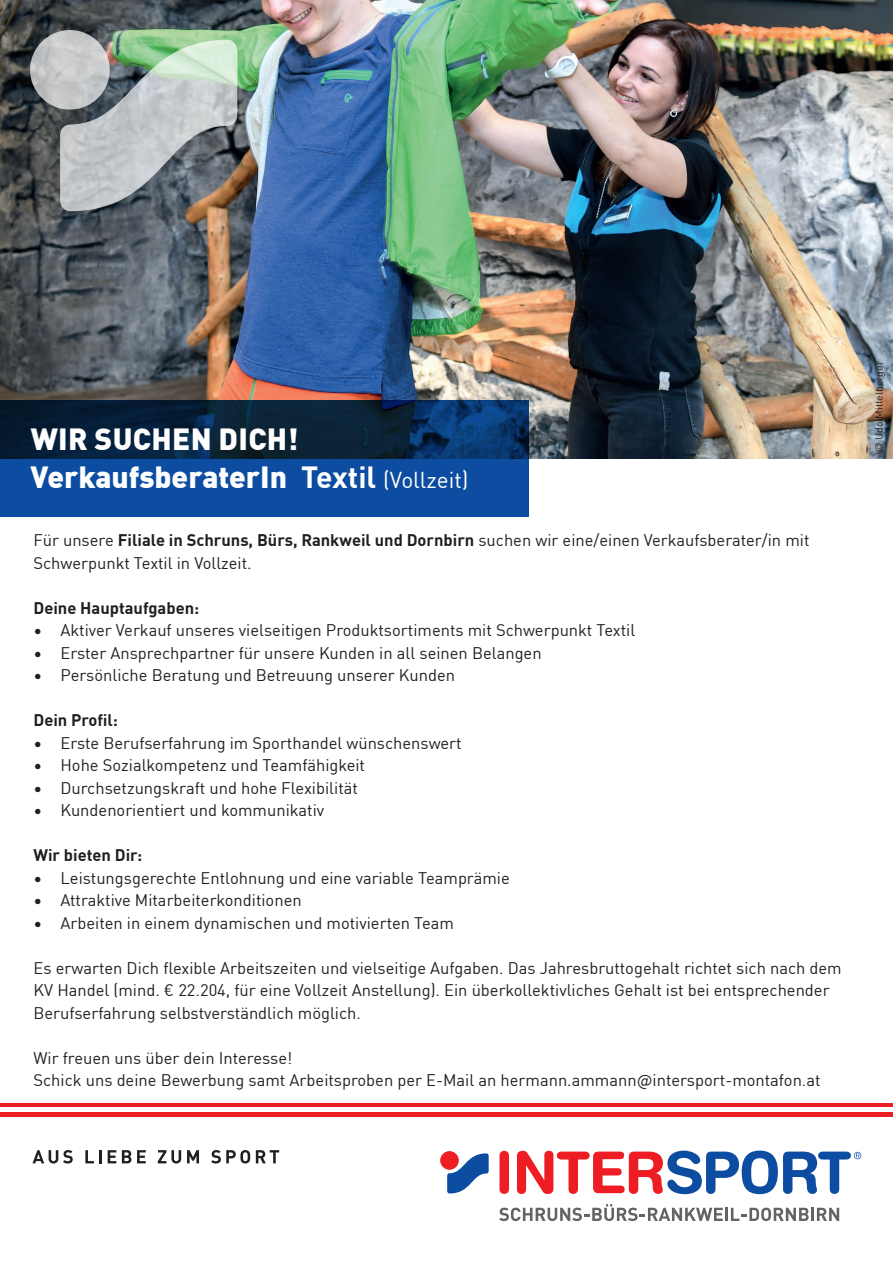
<style>
.page{position:relative;width:893px;height:1263px;background:#fff}
.page>*{position:absolute;margin:0;border:0;box-sizing:border-box;transform-origin:0 0}
.t1{font:900 30px/37.5px "FFDIN Profor IIC";color:#fff}
.t2{font:16.5px/22.5px "FFDIN Profor IIC";color:#231f20}
.t3{font:700 16.5px "FFDIN Profor IIC";color:#231f20}
.t4{font:10.5px "DIN Pro Intersport";color:#231f20}
.s1{font-weight:700}
.s2{font-weight:400;font-size:22.5px}
</style>
<div class="page">
<img style="left:0;top:0;width:893px;height:458px">
<div style="left:0;top:1103px;width:893px;height:5px;background:#ee1d23"></div>
<hr style="left:0;top:1112px;width:893px;height:4px;background:#ee1d23">
<svg style="left:33px;top:1150px;width:40px;height:13px"></svg>
<svg style="left:85px;top:1150px;width:17px;height:13px"></svg>
<svg style="left:108px;top:1150px;width:8px;height:13px"></svg>
<svg style="left:122px;top:1150px;width:9px;height:13px"></svg>
<svg style="left:137px;top:1150px;width:9px;height:13px"></svg>
<svg style="left:158px;top:1150px;width:23px;height:13px"></svg>
<svg style="left:187px;top:1150px;width:12px;height:13px"></svg>
<svg style="left:211px;top:1150px;width:39px;height:13px"></svg>
<svg style="left:256px;top:1150px;width:23px;height:13px"></svg>
<div style="left:499px;top:1151px;width:10px;height:43px;background:#ee1d23;border-radius:5px"></div>
<svg style="left:517px;top:1150px;width:344px;height:44px"></svg>
<div style="left:440px;top:1151px;width:19px;height:19px;background:#ee1d23;border-radius:50%"></div>
<svg style="left:447px;top:1153px;width:42px;height:40px"></svg>
<svg style="left:499px;top:1204px;width:340px;height:17px"></svg>
<svg style="left:30px;top:30px;width:80px;height:80px;background:#c1c2c3"></svg>
<svg style="left:60px;top:40px;width:177px;height:171px;background:#a4aba9"></svg>
<svg style="left:0;top:400px;width:528px;height:117px;background:#0a3971"></svg>
<h1 class="t1" style="left:31px;top:419px;width:439px">WIR SUCHEN DICH!<br>VerkaufsberaterIn <span class="s1">Textil</span> <span class="s2">(Vollzeit)</span></h1>
<p class="t2" style="left:33px;top:528px;width:777px">Für unsere <span class="s1">Filiale in Schruns, Bürs, Rankweil und Dornbirn</span> suchen wir eine/einen Verkaufsberater/in mit<br>Schwerpunkt Textil in Vollzeit.</p>
<p class="t3" style="left:33px;top:595px;width:167px">Deine Hauptaufgaben:</p>
<p class="t2" style="left:33px;top:618px;width:603px">• Aktiver Verkauf unseres vielseitigen Produktsortiments mit Schwerpunkt Textil</p>
<p class="t2" style="left:33px;top:640px;width:510px">• Erster Ansprechpartner für unsere Kunden in all seinen Belangen</p>
<p class="t2" style="left:33px;top:663px;width:423px">• Persönliche Beratung und Betreuung unserer Kunden</p>
<p class="t3" style="left:33px;top:707px;width:86px">Dein Profil:</p>
<p class="t2" style="left:33px;top:730px;width:430px">• Erste Berufserfahrung im Sporthandel wünschenswert</p>
<p class="t2" style="left:33px;top:753px;width:333px">• Hohe Sozialkompetenz und Teamfähigkeit</p>
<p class="t2" style="left:33px;top:775px;width:326px">• Durchsetzungskraft und hohe Flexibilität</p>
<p class="t2" style="left:33px;top:798px;width:292px">• Kundenorientiert und kommunikativ</p>
<p class="t3" style="left:33px;top:842px;width:110px">Wir bieten Dir:</p>
<p class="t2" style="left:33px;top:866px;width:478px">• Leistungsgerechte Entlohnung und eine variable Teamprämie</p>
<p class="t2" style="left:33px;top:888px;width:270px">• Attraktive Mitarbeiterkonditionen</p>
<p class="t2" style="left:33px;top:911px;width:422px">• Arbeiten in einem dynamischen und motivierten Team</p>
<p class="t2" style="left:33px;top:956px;width:810px">Es erwarten Dich flexible Arbeitszeiten und vielseitige Aufgaben. Das Jahresbruttogehalt richtet sich nach dem<br>KV Handel (mind. € 22.204, für eine Vollzeit Anstellung). Ein überkollektivliches Gehalt ist bei entsprechender<br>Berufserfahrung selbstverständlich möglich.</p>
<p class="t2" style="left:33px;top:1046px;width:789px">Wir freuen uns über dein Interesse!<br>Schick uns deine Bewerbung samt Arbeitsproben per E-Mail an hermann.ammann@intersport-montafon.at</p>
<p class="t4" style="left:872px;top:452px;width:92px;rotate:-90deg">© Udo Mittelberger</p>
</div>
